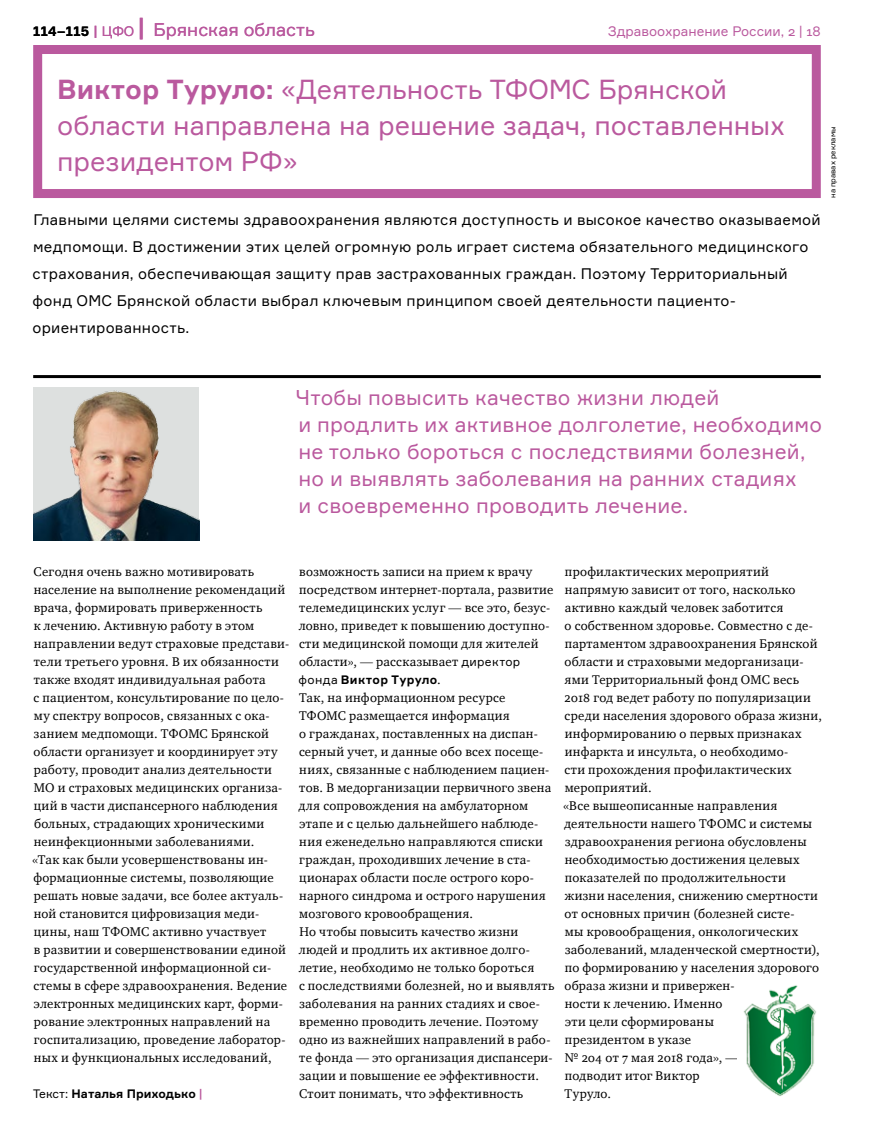
<style>
.page{position:relative;width:872px;height:1127px;background:#fff}
.page>*{position:absolute;margin:0;border:0;box-sizing:border-box;transform-origin:0 0}
.t1{font:27px/36px "Formular";letter-spacing:-.005em;color:#ba599e}
.t2{font:21px/27px "Formular";letter-spacing:.01em;color:#ba599e}
.t3{font:18px "Formular";color:#ba599e}
.t4{font:15px/27px "Formular";letter-spacing:.02em;color:#000}
.t5{font:13.5px "Formular";color:#ba599e}
.t6{font:12.9px/18px "Charter OSC";letter-spacing:.02em;color:#000}
.t7{font:700 12px "Formular";color:#000}
.t8{font:700 12px "Formular";letter-spacing:.025em;color:#000}
.t9{font:7.5px "Formular";color:#000}
.s1{font-weight:700;font-size:13.5px;color:#000}
.s2{font-weight:700;font-size:13.5px}
.s3{font-size:13.5px}
.s4{font-weight:700;font-size:24px}
.s5{font-weight:700}
.s6{font-family:"Formular";font-size:12px}
.s7{font-weight:400}
.s8{font-family:"Charter OSC";font-weight:400;font-size:12.9px}
.s9{color:#ba599e}
</style>
<div class="page">
<hr style="left:33px;top:375px;width:787px;height:3px;background:#000">
<img style="left:33px;top:387px;width:166px;height:153px">
<div style="left:33px;top:45px;width:787px;height:153px;border:9px solid #ba599e"></div>
<img style="left:743px;top:985px;width:73px;height:111px">
<h3 class="t3" style="left:33px;top:19px;width:283px"><span class="s1">114–115</span> <span class="s2">|</span> <span class="s3">ЦФО</span> <span class="s4">|</span> Брянская область</h3>
<p class="t5" style="left:608px;top:23px;width:214px">Здравоохранение России, 2 | 18</p>
<h1 class="t1" style="left:57px;top:71px;width:729px"><span class="s5">Виктор Туруло:</span> «Деятельность ТФОМС Брянской области направлена на решение задач, поставленных президентом РФ»</h1>
<p class="t4" style="left:33px;top:206px;width:789px">Главными целями системы здравоохранения являются доступность и высокое качество оказываемой медпомощи. В достижении этих целей огромную роль играет система обязательного медицинского страхования, обеспечивающая защиту прав застрахованных граждан. Поэтому Территориальный фонд ОМС Брянской области выбрал ключевым принципом своей деятельности пациенто&shy;ориентированность.</p>
<p class="t9" style="left:828px;top:198px;width:73px;rotate:-90deg">на правах рекламы</p>
<h2 class="t2" style="left:296px;top:384px;width:527px">Чтобы повысить качество жизни людей<br>и продлить их активное долголетие, необходимо не только бороться с последствиями болезней, но и выявлять заболевания на ранних стадиях<br>и своевременно проводить лечение.</h2>
<p class="t6" style="left:563px;top:563px;width:260px">профилактических мероприятий напрямую зависит от того, насколько активно каждый человек заботится<br>о собственном здоровье. Совместно с де&shy;партаментом здравоохранения Брянской области и страховыми медорганизаци&shy;ями Территориальный фонд ОМС весь 2018 год ведет работу по популяризации среди населения здорового образа жизни, информированию о первых признаках инфаркта и инсульта, о необходимо-<br>сти прохождения профилактических мероприятий.<br>«Все вышеописанные направления деятельности нашего ТФОМС и системы здравоохранения региона обусловлены необходимостью достижения целевых показателей по продолжительности жизни населения, снижению смертности от основных причин (болезней систе-<br>мы кровообращения, онкологических заболеваний, младенческой смертности), по формированию у населения здорового образа жизни и привержен-<br>ности к лечению. Именно<br>эти цели сформированы<br>президентом в указе<br>№ 204 от 7 мая 2018 года», —<br>подводит итог Виктор</p>
<p class="t6" style="left:32px;top:563px;width:258px">Сегодня очень важно мотивировать население на выполнение рекомендаций врача, формировать приверженность<br>к лечению. Активную работу в этом направлении ведут страховые представи&shy;тели третьего уровня. В их обязанности также входят индивидуальная работа<br>с пациентом, консультирование по цело&shy;му спектру вопросов, связанных с ока&shy;занием медпомощи. ТФОМС Брянской области организует и координирует эту работу, проводит анализ деятельности МО и страховых медицинских организа&shy;ций в части диспансерного наблюдения больных, страдающих хроническими неинфекционными заболеваниями.<br>«Так как были усовершенствованы ин&shy;формационные системы, позволяющие решать новые задачи, все более актуаль&shy;ной становится цифровизация меди&shy;цины, наш ТФОМС активно участвует<br>в развитии и совершенствовании единой государственной информационной си&shy;стемы в сфере здравоохранения. Ведение электронных медицинских карт, форми&shy;рование электронных направлений на госпитализацию, проведение лаборатор&shy;ных и функциональных исследований,</p>
<p class="t6" style="left:299px;top:563px;width:256px">возможность записи на прием к врачу посредством интернет-портала, развитие телемедицинских услуг — все это, безус&shy;ловно, приведет к повышению доступно&shy;сти медицинской помощи для жителей области», — рассказывает <span class="s6">директор</span></p>
<p class="t8" style="left:299px;top:672px;width:144px"><span class="s7">фонда</span> Виктор Туруло<span class="s8">.</span></p>
<p class="t6" style="left:299px;top:689px;width:257px">Так, на информационном ресурсе ТФОМС размещается информация<br>о гражданах, поставленных на диспан&shy;серный учет, и данные обо всех посеще&shy;ниях, связанные с наблюдением пациен&shy;тов. В медорганизации первичного звена для сопровождения на амбулаторном этапе и с целью дальнейшего наблюде&shy;ния еженедельно направляются списки граждан, проходивших лечение в ста&shy;ционарах области после острого коро&shy;нарного синдрома и острого нарушения мозгового кровообращения.<br>Но чтобы повысить качество жизни людей и продлить их активное долго&shy;летие, необходимо не только бороться<br>с последствиями болезней, но и выявлять заболевания на ранних стадиях и свое&shy;временно проводить лечение. Поэтому одно из важнейших направлений в рабо&shy;те фонда — это организация диспансери&shy;зации и повышение ее эффективности.<br>Стоит понимать, что эффективность</p>
<p class="t7" style="left:33px;top:1086px;width:171px"><span class="s7">Текст:</span> Наталья Приходько <span class="s9">|</span></p>
<p class="t6" style="left:564px;top:1085px;width:48px">Туруло.</p>
</div>
